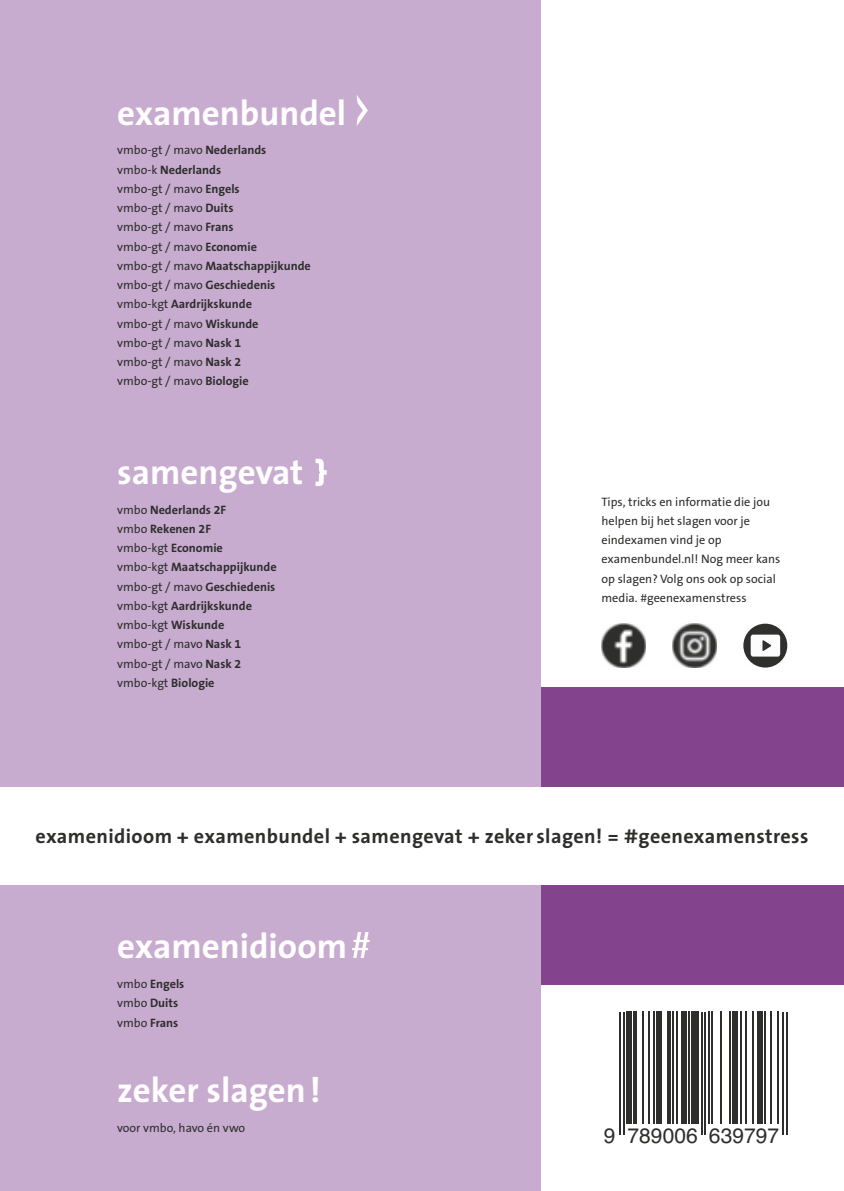
<style>
.page{position:relative;width:844px;height:1191px;background:#fff}
.page>*{position:absolute;margin:0;border:0;box-sizing:border-box;transform-origin:0 0}
.t1{font:700 35px "The Sans";color:#fefefe}
.t2{font:21px "Helvetica";color:#2e2e2d}
.t3{font:700 20.12px "The Sans";letter-spacing:.02em;color:#2e2e2d}
.t4{font:12.25px/19.2px "The Sans LT5 Plain";color:#2e2e2d}
.t5{font:700 12.25px/19.2px "The Sans LT7";color:#2e2e2d}
.s1{font-family:"The Sans LT7";font-weight:700}
.s2{font-family:"The Sans LT5 Plain";font-weight:400}
</style>
<div class="page">
<div style="left:0;top:885px;width:541px;height:306px;background:#c8accf"></div>
<div style="left:0;top:0;width:541px;height:786px;background:#c8accf"></div>
<div style="left:541px;top:885px;width:302px;height:99px;background:#84448d"></div>
<hr style="left:619px;top:1011px;width:2px;height:123px;background:#2e2e2d">
<hr style="left:622px;top:1011px;width:2px;height:123px;background:#2e2e2d">
<div style="left:626px;top:1011px;width:5px;height:113px;background:#2e2e2d"></div>
<hr style="left:633px;top:1011px;width:3px;height:113px;background:#2e2e2d">
<hr style="left:642px;top:1011px;width:2px;height:113px;background:#2e2e2d">
<hr style="left:647px;top:1011px;width:2px;height:113px;background:#2e2e2d">
<hr style="left:652px;top:1011px;width:2px;height:113px;background:#2e2e2d">
<div style="left:656px;top:1011px;width:5px;height:113px;background:#2e2e2d"></div>
<hr style="left:667px;top:1011px;width:3px;height:113px;background:#2e2e2d">
<hr style="left:672px;top:1011px;width:2px;height:113px;background:#2e2e2d">
<hr style="left:675px;top:1011px;width:2px;height:113px;background:#2e2e2d">
<div style="left:681px;top:1011px;width:5px;height:113px;background:#2e2e2d"></div>
<hr style="left:688px;top:1011px;width:2px;height:113px;background:#2e2e2d">
<div style="left:691px;top:1011px;width:7px;height:113px;background:#2e2e2d"></div>
<hr style="left:700px;top:1011px;width:2px;height:123px;background:#2e2e2d">
<hr style="left:704px;top:1011px;width:1px;height:123px;background:#2e2e2d">
<hr style="left:707px;top:1011px;width:2px;height:113px;background:#2e2e2d">
<hr style="left:711px;top:1011px;width:2px;height:113px;background:#2e2e2d">
<hr style="left:720px;top:1011px;width:1px;height:113px;background:#2e2e2d">
<hr style="left:728px;top:1011px;width:2px;height:113px;background:#2e2e2d">
<div style="left:732px;top:1011px;width:5px;height:113px;background:#2e2e2d"></div>
<hr style="left:739px;top:1011px;width:2px;height:113px;background:#2e2e2d">
<hr style="left:744px;top:1011px;width:2px;height:113px;background:#2e2e2d">
<hr style="left:751px;top:1011px;width:2px;height:113px;background:#2e2e2d">
<div style="left:757px;top:1011px;width:5px;height:113px;background:#2e2e2d"></div>
<hr style="left:764px;top:1011px;width:2px;height:113px;background:#2e2e2d">
<hr style="left:769px;top:1011px;width:2px;height:113px;background:#2e2e2d">
<hr style="left:776px;top:1011px;width:2px;height:113px;background:#2e2e2d">
<hr style="left:781px;top:1011px;width:2px;height:123px;background:#2e2e2d">
<hr style="left:785px;top:1011px;width:2px;height:123px;background:#2e2e2d">
<div style="left:541px;top:687px;width:302px;height:99px;background:#84448d"></div>
<svg style="left:356px;top:95px;width:11px;height:31px"></svg>
<svg style="left:352px;top:932px;width:17px;height:26px"></svg>
<svg style="left:315px;top:458px;width:12px;height:28px"></svg>
<img style="left:601px;top:623px;width:44px;height:44px">
<img style="left:672px;top:623px;width:44px;height:44px">
<div style="left:743px;top:623px;width:44px;height:44px;background:#2f2f2e;border-radius:50%"></div>
<svg style="left:750px;top:634px;width:30px;height:22px"></svg>
<h1 class="t1" style="left:117px;top:83px;width:230px">examenbundel</h1>
<p class="t4" style="left:117px;top:141px;width:151px">vmbo-gt / mavo <span class="s1">Nederlands</span></p>
<p class="t5" style="left:117px;top:160px;width:105px"><span class="s2">vmbo-k</span> Nederlands</p>
<p class="t4" style="left:117px;top:179px;width:141px">vmbo-gt / mavo <span class="s1">Engels </span>vmbo-gt / mavo <span class="s1">Duits </span>vmbo-gt / mavo <span class="s1">Frans </span>vmbo-gt / mavo <span class="s1">Economie</span></p>
<p class="t5" style="left:117px;top:256px;width:195px"><span class="s2">vmbo-gt / mavo</span> Maatschappijkunde</p>
<p class="t4" style="left:117px;top:275px;width:160px">vmbo-gt / mavo <span class="s1">Geschiedenis</span></p>
<p class="t5" style="left:117px;top:295px;width:136px"><span class="s2">vmbo-kgt</span> Aardrijkskunde</p>
<p class="t4" style="left:117px;top:314px;width:143px">vmbo-gt / mavo <span class="s1">Wiskunde </span>vmbo-gt / mavo <span class="s1">Nask 1 </span>vmbo-gt / mavo <span class="s1">Nask 2 </span>vmbo-gt / mavo <span class="s1">Biologie</span></p>
<h1 class="t1" style="left:117px;top:442px;width:188px">samengevat</h1>
<p class="t5" style="left:117px;top:500px;width:110px"><span class="s2">vmbo</span> Nederlands 2F <span class="s2">vmbo</span> Rekenen 2F</p>
<p class="t4" style="left:117px;top:538px;width:107px">vmbo-kgt <span class="s1">Economie</span></p>
<p class="t5" style="left:117px;top:557px;width:161px"><span class="s2">vmbo-kgt</span> Maatschappijkunde</p>
<p class="t4" style="left:117px;top:577px;width:160px">vmbo-gt / mavo <span class="s1">Geschiedenis</span></p>
<p class="t5" style="left:117px;top:596px;width:136px"><span class="s2">vmbo-kgt</span> Aardrijkskunde</p>
<p class="t4" style="left:117px;top:615px;width:126px">vmbo-kgt <span class="s1">Wiskunde </span>vmbo-gt / mavo <span class="s1">Nask 1 </span>vmbo-gt / mavo <span class="s1">Nask 2 </span>vmbo-kgt <span class="s1">Biologie</span></p>
<p class="t4" style="left:601px;top:492px;width:180px">Tips, tricks en informatie die jou helpen bij het slagen voor je eindexamen vind je op examenbundel.nl! Nog meer kans op slagen? Volg ons ook op social media. #geenexamenstress</p>
<h3 class="t3" style="left:35px;top:819px;width:774px">examenidioom + examenbundel + samengevat + zeker slagen! = #geenexamenstress</h3>
<h1 class="t1" style="left:117px;top:917px;width:231px">examenidioom</h1>
<p class="t5" style="left:117px;top:974px;width:69px"><span class="s2">vmbo</span> Engels <span class="s2">vmbo</span> Duits <span class="s2">vmbo</span> Frans</p>
<h1 class="t1" style="left:117px;top:1061px;width:205px">zeker slagen!</h1>
<p class="t4" style="left:117px;top:1118px;width:130px">voor vmbo, havo én vwo</p>
<h2 class="t2" style="left:603px;top:1119px;width:177px">9 789006 639797</h2>
</div>
